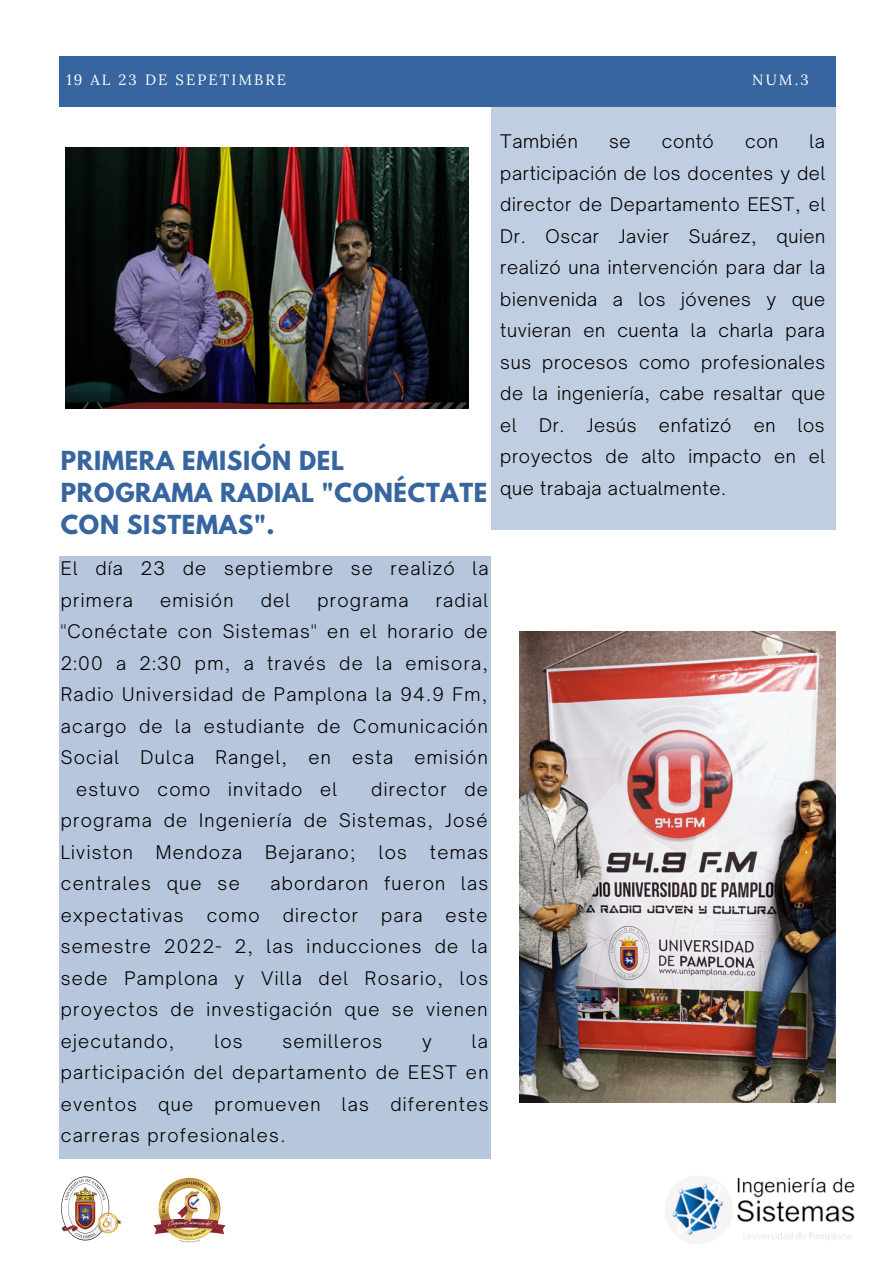
<style>
.page{position:relative;width:893px;height:1264px;background:#fff}
.page>*{position:absolute;margin:0;border:0;box-sizing:border-box;transform-origin:0 0}
.t1{font:700 23.25px/32px "League Spartan";letter-spacing:.03em;color:#3765a0}
.t2{font:300 18px/31.5px "Open Sauce One";letter-spacing:.07em;color:#000;text-align:justify}
.t3{font:300 18px "Open Sauce One";letter-spacing:.035em;color:#000}
.t4{font:14.85px "Lora";letter-spacing:.14em;color:#fff}
</style>
<div class="page">
<img style="left:66px;top:148px;width:402px;height:260px">
<div style="left:59px;top:56px;width:776px;height:51px;background:#3765a0"></div>
<img style="left:519px;top:631px;width:316px;height:471px">
<img style="left:665px;top:1176px;width:190px;height:67px">
<img style="left:61px;top:1176px;width:60px;height:65px">
<img style="left:153px;top:1177px;width:73px;height:66px">
<div style="left:59px;top:556px;width:432px;height:602px;background:#b6c6dc"></div>
<div style="left:491px;top:106px;width:344px;height:424px;background:#c0cee1"></div>
<p class="t4" style="left:66px;top:70px;width:221px">19 AL 23 DE SEPETIMBRE</p>
<p class="t4" style="left:752px;top:70px;width:58px">NUM.3</p>
<p class="t1" style="left:61px;top:447px;width:428px">PRIMERA EMISIÓN DEL<br>PROGRAMA RADIAL "CONÉCTATE<br>CON SISTEMAS".</p>
<p class="t2" style="left:61px;top:553px;width:429px">El día 23 de septiembre se realizó la primera</p>
<p class="t2" style="left:160px;top:584px;width:75px">emisión</p>
<p class="t2" style="left:261px;top:584px;width:31px">del</p>
<p class="t2" style="left:317px;top:584px;width:93px">programa</p>
<p class="t2" style="left:436px;top:584px;width:54px">radial</p>
<p class="t2" style="left:61px;top:615px;width:428px">"Conéctate con Sistemas" en el horario de</p>
<p class="t2" style="left:61px;top:647px;width:429px">2:00 a 2:30 pm, a través de la emisora,</p>
<p class="t2" style="left:61px;top:678px;width:428px">Radio Universidad de Pamplona la 94.9 Fm,</p>
<p class="t2" style="left:61px;top:710px;width:428px">acargo de la estudiante de Comunicación</p>
<p class="t2" style="left:61px;top:741px;width:428px">Social Dulca Rangel, en esta emisión</p>
<p class="t2" style="left:76px;top:773px;width:262px">estuvo como invitado el</p>
<p class="t2" style="left:61px;top:773px;width:428px;text-indent:310px">director de programa de Ingeniería de Sistemas, José Liviston</p>
<p class="t2" style="left:156px;top:836px;width:88px">Mendoza</p>
<p class="t2" style="left:265px;top:836px;width:92px">Bejarano;</p>
<p class="t2" style="left:378px;top:836px;width:30px">los</p>
<p class="t2" style="left:430px;top:836px;width:60px">temas</p>
<p class="t2" style="left:61px;top:867px;width:180px">centrales que se</p>
<p class="t2" style="left:270px;top:867px;width:219px">abordaron fueron las</p>
<p class="t2" style="left:61px;top:899px;width:124px">expectativas</p>
<p class="t2" style="left:207px;top:899px;width:54px">como</p>
<p class="t2" style="left:283px;top:899px;width:77px">director</p>
<p class="t2" style="left:381px;top:899px;width:43px">para</p>
<p class="t2" style="left:61px;top:899px;width:429px;text-indent:385px">este semestre 2022- 2, las inducciones de la sede Pamplona y Villa del Rosario, los proyectos de investigación que se vienen ejecutando,</p>
<p class="t2" style="left:214px;top:1025px;width:30px">los</p>
<p class="t2" style="left:282px;top:1025px;width:101px">semilleros</p>
<p class="t2" style="left:422px;top:1025px;width:11px">y</p>
<p class="t2" style="left:61px;top:1025px;width:429px;text-indent:411px">la participación del departamento de EEST en eventos que promueven las diferentes carreras profesionales.</p>
<p class="t3" style="left:500px;top:130px;width:79px">También</p>
<p class="t2" style="left:609px;top:126px;width:23px">se</p>
<p class="t2" style="left:661px;top:126px;width:53px">contó</p>
<p class="t2" style="left:745px;top:126px;width:35px">con</p>
<p class="t2" style="left:500px;top:126px;width:326px;text-indent:309px">la participación de los docentes y del director de Departamento EEST, el Dr. Oscar Javier Suárez, quien realizó una intervención para dar la bienvenida a los jóvenes y que tuvieran en cuenta la charla para sus procesos como profesionales de la ingeniería, cabe resaltar que el Dr. Jesús enfatizó en los proyectos de alto impacto en el que trabaja actualmente.</p>
</div>
